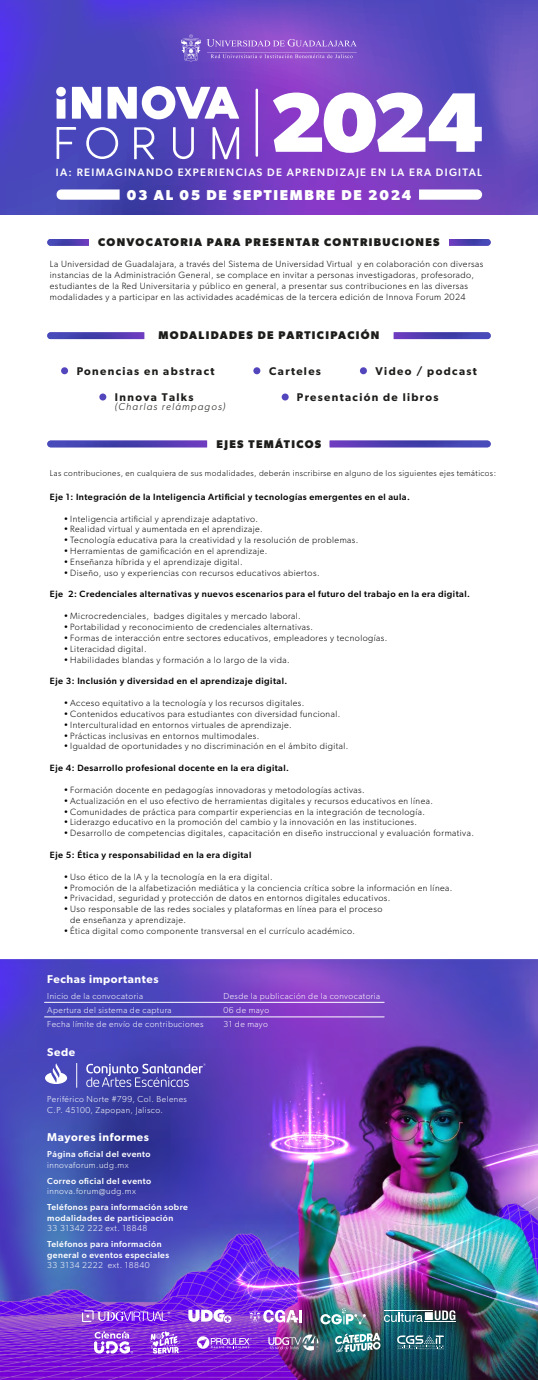
<style>
.page{position:relative;width:538px;height:1380px;background:#fff}
.page>*{position:absolute;margin:0;border:0;box-sizing:border-box;transform-origin:0 0}
.t1{font:700 14.35px "Gibson";letter-spacing:.12em;color:#fff}
.t2{font:600 11.38px "Gibson";letter-spacing:.05em;color:#fff}
.t3{font:700 11.2px "Gibson";letter-spacing:.12em;color:#1d1d1b}
.t4{font:600 11.2px "Gibson";letter-spacing:.12em;color:#1d1d1b}
.t5{font:500 10.85px "Gibson";letter-spacing:.12em;color:#fff}
.t6{font:italic 300 10.15px "Gibson";letter-spacing:.12em;color:#1d1d1b}
.t7{font:300 9.1px/10.8px "Gibson";letter-spacing:.05em;color:#000}
.t8{font:500 9.1px "Gibson";letter-spacing:.05em;color:#000}
.t9{font:300 8.68px/14px "Gibson";letter-spacing:.05em;color:#fff}
.t10{font:500 8.68px/10.4px "Gibson";letter-spacing:.05em;color:#fff}
.t11{font:300 8.4px "Gibson";letter-spacing:.05em;color:#000}
</style>
<div class="page">
<svg style="left:0;top:0;width:538px;height:214px;background:#5f44c0"></svg>
<svg style="left:181px;top:34px;width:176px;height:28px;background:#8f5fce"></svg>
<img style="left:0;top:959px;width:538px;height:420px">
<svg style="left:268px;top:1334px;width:50px;height:16px"></svg>
<svg style="left:397px;top:1335px;width:47px;height:14px"></svg>
<svg style="left:197px;top:1336px;width:55px;height:12px"></svg>
<svg style="left:334px;top:1332px;width:47px;height:20px"></svg>
<svg style="left:94px;top:1331px;width:39px;height:22px"></svg>
<svg style="left:150px;top:1331px;width:30px;height:22px"></svg>
<svg style="left:82px;top:1310px;width:88px;height:11px"></svg>
<svg style="left:249px;top:1308px;width:53px;height:15px"></svg>
<svg style="left:320px;top:1307px;width:46px;height:17px"></svg>
<hr style="left:424px;top:1320px;width:32px;height:1px;background:#fff">
<svg style="left:384px;top:1310px;width:71px;height:12px"></svg>
<svg style="left:188px;top:1309px;width:43px;height:13px"></svg>
<svg style="left:47px;top:239px;width:42px;height:7px"></svg>
<svg style="left:449px;top:239px;width:41px;height:7px"></svg>
<svg style="left:47px;top:440px;width:160px;height:7px"></svg>
<svg style="left:329px;top:440px;width:161px;height:7px"></svg>
<svg style="left:47px;top:332px;width:97px;height:7px"></svg>
<svg style="left:393px;top:332px;width:97px;height:7px"></svg>
<div style="left:99px;top:393px;width:7px;height:7px;background:#5346bd;border-radius:50%"></div>
<div style="left:281px;top:393px;width:7px;height:7px;background:#5346bd;border-radius:50%"></div>
<div style="left:61px;top:367px;width:7px;height:7px;background:#5346bd;border-radius:50%"></div>
<div style="left:360px;top:367px;width:7px;height:7px;background:#5346bd;border-radius:50%"></div>
<div style="left:253px;top:367px;width:7px;height:7px;background:#5346bd;border-radius:50%"></div>
<hr style="left:45px;top:1002px;width:339px;height:1px;background:#fff">
<hr style="left:45px;top:1016px;width:339px;height:1px;background:#fff">
<svg style="left:273px;top:92px;width:208px;height:61px"></svg>
<svg style="left:56px;top:87px;width:10px;height:32px"></svg>
<svg style="left:72px;top:87px;width:29px;height:32px"></svg>
<svg style="left:108px;top:86px;width:131px;height:33px"></svg>
<svg style="left:57px;top:127px;width:19px;height:32px"></svg>
<svg style="left:86px;top:127px;width:32px;height:32px"></svg>
<svg style="left:134px;top:127px;width:20px;height:32px"></svg>
<svg style="left:173px;top:127px;width:21px;height:32px"></svg>
<svg style="left:212px;top:127px;width:27px;height:32px"></svg>
<hr style="left:255px;top:90px;width:3px;height:66px;background:#fff">
<svg style="left:57px;top:189px;width:63px;height:11px"></svg>
<svg style="left:419px;top:189px;width:63px;height:11px"></svg>
<svg style="left:45px;top:1063px;width:22px;height:20px"></svg>
<svg style="left:86px;top:1063px;width:119px;height:23px;background:#6a67bd"></svg>
<svg style="left:76px;top:1062px;width:1px;height:25px"></svg>
<p class="t5" style="left:56px;top:165px;width:427px">IA: REIMAGINANDO EXPERIENCIAS DE APRENDIZAJE EN LA ERA DIGITAL</p>
<h1 class="t1" style="left:127px;top:186px;width:286px">03 AL 05 DE SEPTIEMBRE DE 2024</h1>
<p class="t3" style="left:98px;top:235px;width:343px">CONVOCATORIA PARA PRESENTAR CONTRIBUCIONES</p>
<p class="t7" style="left:50px;top:259px;width:435px">La Universidad de Guadalajara, a través del Sistema de Universidad Virtual y en colaboración con diversas instancias de la Administración General, se complace en invitar a personas investigadoras, profesorado, estudiantes de la Red Universitaria y público en general, a presentar sus contribuciones en las diversas modalidades y a participar en las actividades académicas de la tercera edición de Innova Forum 2024</p>
<p class="t3" style="left:158px;top:329px;width:222px">MODALIDADES DE PARTICIPACIÓN</p>
<p class="t4" style="left:77px;top:364px;width:139px">Ponencias en abstract</p>
<p class="t4" style="left:269px;top:364px;width:53px">Carteles</p>
<p class="t4" style="left:375px;top:364px;width:103px">Video / podcast</p>
<p class="t4" style="left:115px;top:390px;width:80px">Innova Talks</p>
<p class="t6" style="left:115px;top:401px;width:112px">(Charlas relámpagos)</p>
<p class="t4" style="left:297px;top:390px;width:143px">Presentación de libros</p>
<p class="t3" style="left:216px;top:437px;width:106px">EJES TEMÁTICOS</p>
<p class="t11" style="left:50px;top:468px;width:447px">Las contribuciones, en cualquiera de sus modalidades, deberán inscribirse en alguno de los siguientes ejes temáticos:</p>
<p class="t8" style="left:50px;top:491px;width:361px">Eje 1: Integración de la Inteligencia Artificial y tecnologías emergentes en el aula.</p>
<p class="t7" style="left:64px;top:513px;width:196px">• Inteligencia artificial y aprendizaje adaptativo.</p>
<p class="t7" style="left:64px;top:523px;width:200px">• Realidad virtual y aumentada en el aprendizaje.</p>
<p class="t7" style="left:64px;top:534px;width:296px">• Tecnología educativa para la creatividad y la resolución de problemas.</p>
<p class="t7" style="left:64px;top:545px;width:205px">• Herramientas de gamificación en el aprendizaje.</p>
<p class="t7" style="left:64px;top:556px;width:180px">• Enseñanza híbrida y el aprendizaje digital.</p>
<p class="t7" style="left:64px;top:567px;width:257px">• Diseño, uso y experiencias con recursos educativos abiertos.</p>
<p class="t8" style="left:50px;top:589px;width:421px">Eje 2: Credenciales alternativas y nuevos escenarios para el futuro del trabajo en la era digital.</p>
<p class="t7" style="left:64px;top:610px;width:238px">• Microcredenciales, badges digitales y mercado laboral.</p>
<p class="t7" style="left:64px;top:621px;width:251px">• Portabilidad y reconocimiento de credenciales alternativas.</p>
<p class="t7" style="left:64px;top:632px;width:325px">• Formas de interacción entre sectores educativos, empleadores y tecnologías.</p>
<p class="t7" style="left:64px;top:643px;width:84px">• Literacidad digital.</p>
<p class="t7" style="left:64px;top:654px;width:227px">• Habilidades blandas y formación a lo largo de la vida.</p>
<p class="t8" style="left:50px;top:675px;width:239px">Eje 3: Inclusión y diversidad en el aprendizaje digital.</p>
<p class="t7" style="left:64px;top:697px;width:242px">• Acceso equitativo a la tecnología y los recursos digitales.</p>
<p class="t7" style="left:64px;top:708px;width:278px">• Contenidos educativos para estudiantes con diversidad funcional.</p>
<p class="t7" style="left:64px;top:719px;width:229px">• Interculturalidad en entornos virtuales de aprendizaje.</p>
<p class="t7" style="left:64px;top:730px;width:197px">• Prácticas inclusivas en entornos multimodales.</p>
<p class="t7" style="left:64px;top:740px;width:286px">• Igualdad de oportunidades y no discriminación en el ámbito digital.</p>
<p class="t8" style="left:50px;top:762px;width:241px">Eje 4: Desarrollo profesional docente en la era digital.</p>
<p class="t7" style="left:64px;top:784px;width:302px">• Formación docente en pedagogías innovadoras y metodologías activas.</p>
<p class="t7" style="left:64px;top:795px;width:371px">• Actualización en el uso efectivo de herramientas digitales y recursos educativos en línea.</p>
<p class="t7" style="left:64px;top:806px;width:363px">• Comunidades de práctica para compartir experiencias en la integración de tecnología.</p>
<p class="t7" style="left:64px;top:816px;width:354px">• Liderazgo educativo en la promoción del cambio y la innovación en las instituciones.</p>
<p class="t7" style="left:64px;top:827px;width:411px">• Desarrollo de competencias digitales, capacitación en diseño instruccional y evaluación formativa.</p>
<p class="t8" style="left:50px;top:849px;width:203px">Eje 5: Ética y responsabilidad en la era digital</p>
<p class="t7" style="left:64px;top:871px;width:210px">• Uso ético de la IA y la tecnología en la era digital.</p>
<p class="t7" style="left:64px;top:881px;width:390px">• Promoción de la alfabetización mediática y la conciencia crítica sobre la información en línea.</p>
<p class="t7" style="left:64px;top:892px;width:328px">• Privacidad, seguridad y protección de datos en entornos digitales educativos.</p>
<p class="t7" style="left:70px;top:903px;width:314px;text-indent:-6px">• Uso responsable de las redes sociales y plataformas en línea para el proceso de enseñanza y aprendizaje.</p>
<p class="t7" style="left:64px;top:925px;width:293px">• Ética digital como componente transversal en el currículo académico.</p>
<p class="t2" style="left:47px;top:972px;width:113px">Fechas importantes</p>
<p class="t9" style="left:47px;top:988px;width:158px">Inicio de la convocatoria<br>Apertura del sistema de captura<br>Fecha límite de envío de contribuciones</p>
<p class="t9" style="left:223px;top:988px;width:158px">Desde la publicación de la convocatoria<br>06 de mayo<br>31 de mayo</p>
<p class="t2" style="left:47px;top:1045px;width:29px">Sede</p>
<p class="t9" style="left:47px;top:1094px;width:141px;line-height:10.4px">Periférico Norte #799, Col. Belenes<br>C.P. 45100, Zapopan, Jalisco.</p>
<p class="t2" style="left:47px;top:1129px;width:103px">Mayores informes</p>
<p class="t10" style="left:47px;top:1148px;width:105px">Página oficial del evento</p>
<p class="t9" style="left:47px;top:1157px;width:83px">innovaforum.udg.mx</p>
<p class="t10" style="left:47px;top:1175px;width:105px">Correo oficial del evento</p>
<p class="t9" style="left:47px;top:1184px;width:90px">innova.forum@udg.mx</p>
<p class="t10" style="left:47px;top:1201px;width:142px">Teléfonos para información sobre modalidades de participación</p>
<p class="t9" style="left:47px;top:1220px;width:102px">33 31342 222 ext. 18848</p>
<p class="t10" style="left:47px;top:1238px;width:123px">Teléfonos para información general o eventos especiales</p>
<p class="t9" style="left:47px;top:1257px;width:104px">33 3134 2222 ext. 18840</p>
</div>
